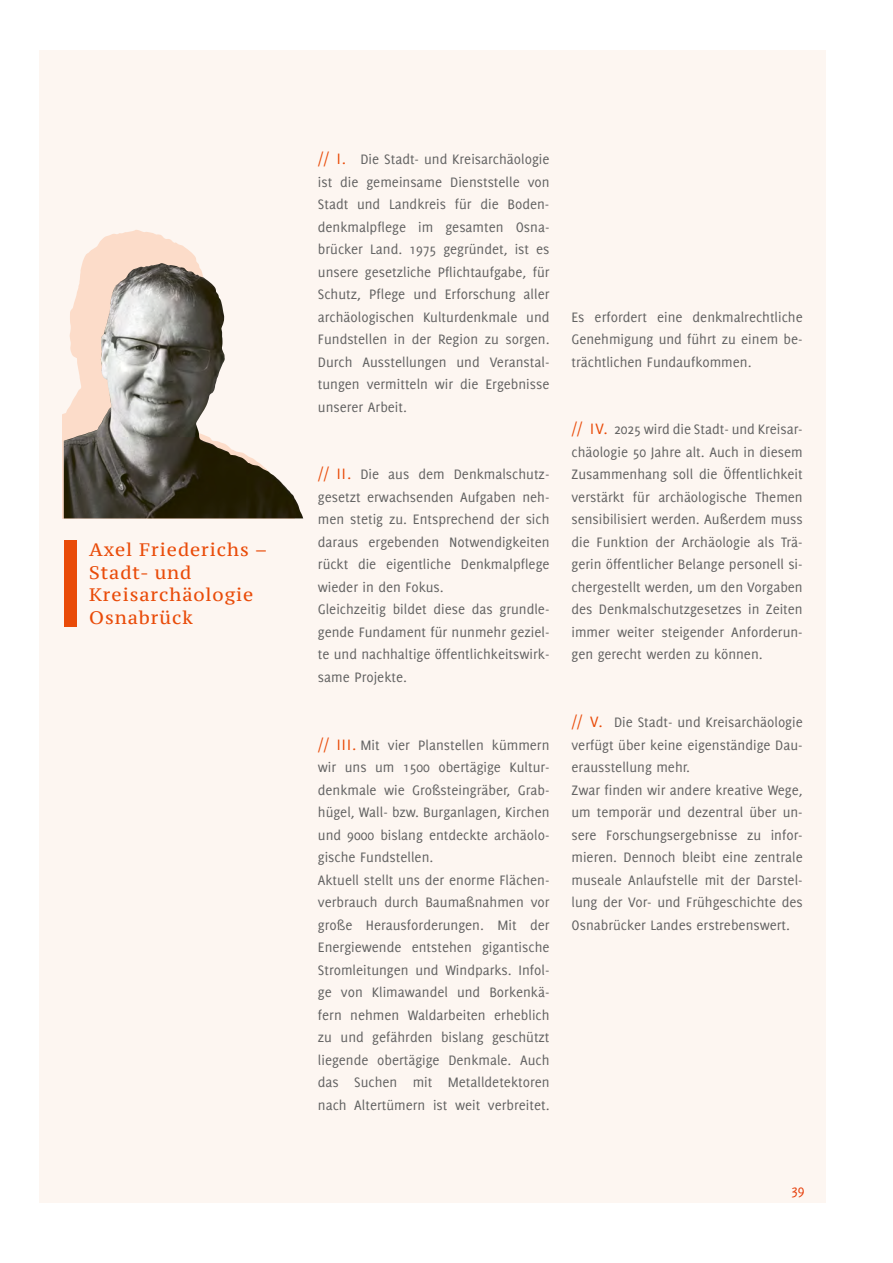
<style>
.page{position:relative;width:893px;height:1263px;background:#fff}
.page>*{position:absolute;margin:0;border:0;box-sizing:border-box;transform-origin:0 0}
.t1{font:18px/22.5px "PT Serif Caption";letter-spacing:.05em;color:#e94b09}
.t2{font:15px/22.5px "Delicious";color:#626262;text-align:justify}
.t3{font:15px "Delicious";color:#e63e0a}
.s1{font-family:"Delicious Small Caps";font-size:16.5px;color:#e94b09}
</style>
<div class="page">
<div style="left:39px;top:50px;width:787px;height:1152px;background:#fdf6f1"></div>
<div style="left:64px;top:540px;width:13px;height:87px;background:#e94b09"></div>
<svg style="left:63px;top:230px;width:241px;height:289px"></svg>
<img style="left:64px;top:263px;width:239px;height:255px">
<p class="t1" style="left:89px;top:538px;width:180px">Axel Friederichs –<br>Stadt- und<br>Kreisarchäologie<br>Osnabrück</p>
<p class="t2" style="left:318px;top:148px;width:233px"><span class="s1">// I.</span> Die Stadt- und Kreisarchäologie ist die gemeinsame Dienststelle von Stadt und Landkreis für die Boden&shy;denkmalpflege im gesamten Osna&shy;brücker Land. 1975 gegründet, ist es unsere gesetzliche Pflichtaufgabe, für Schutz, Pflege und Erforschung aller archäologischen Kulturdenkmale und Fundstellen in der Region zu sorgen.<br>Durch Ausstellungen und Veranstal&shy;tungen vermitteln wir die Ergebnisse unserer Arbeit.</p>
<p class="t2" style="left:318px;top:463px;width:233px;text-align:left"><span class="s1">// II.</span> Die aus dem Denkmalschutz&shy;gesetzt erwachsenden Aufgaben neh&shy;men stetig zu. Entsprechend der sich daraus ergebenden Notwendigkeiten rückt die eigentliche Denkmalpflege wieder in den Fokus.<br>Gleichzeitig bildet diese das grundle&shy;gende Fundament für nunmehr geziel&shy;te und nachhaltige öffentlichkeitswirk&shy;same Projekte.</p>
<p class="t2" style="left:318px;top:733px;width:233px;text-align:left"><span class="s1">// III.</span> Mit vier Planstellen kümmern wir uns um 1500 obertägige Kultur&shy;denkmale wie Großsteingräber, Grab&shy;hügel, Wall- bzw. Burganlagen, Kirchen und 9000 bislang entdeckte archäolo&shy;gische Fundstellen.<br>Aktuell stellt uns der enorme Flächen&shy;verbrauch durch Baumaßnahmen vor große Herausforderungen. Mit der Energiewende entstehen gigantische Stromleitungen und Windparks. Infol&shy;ge von Klimawandel und Borkenkä&shy;fern nehmen Waldarbeiten erheblich zu und gefährden bislang geschützt liegende obertägige Denkmale. Auch das Suchen mit Metalldetektoren nach Altertümern ist weit verbreitet.</p>
<p class="t2" style="left:571px;top:306px;width:233px">Es erfordert eine denkmalrechtliche Genehmigung und führt zu einem be&shy;trächtlichen Fundaufkommen.</p>
<p class="t2" style="left:571px;top:418px;width:233px"><span class="s1">// IV.</span> 2025 wird die Stadt- und Kreisar&shy;chäologie 50 Jahre alt. Auch in diesem Zusammenhang soll die Öffentlichkeit verstärkt für archäologische Themen sensibilisiert werden. Außerdem muss die Funktion der Archäologie als Trä&shy;gerin öffentlicher Belange personell si&shy;chergestellt werden, um den Vorgaben des Denkmalschutzgesetzes in Zeiten immer weiter steigender Anforderun&shy;gen gerecht werden zu können.</p>
<p class="t2" style="left:571px;top:711px;width:233px;text-align:left"><span class="s1">// V.</span> Die Stadt- und Kreisarchäologie verfügt über keine eigenständige Dau&shy;erausstellung mehr.<br>Zwar finden wir andere kreative Wege, um temporär und dezentral über un&shy;sere Forschungsergebnisse zu infor&shy;mieren. Dennoch bleibt eine zentrale museale Anlaufstelle mit der Darstel&shy;lung der Vor- und Frühgeschichte des Osnabrücker Landes erstrebenswert.</p>
<p class="t3" style="left:791px;top:1182px;width:15px">39</p>
</div>
